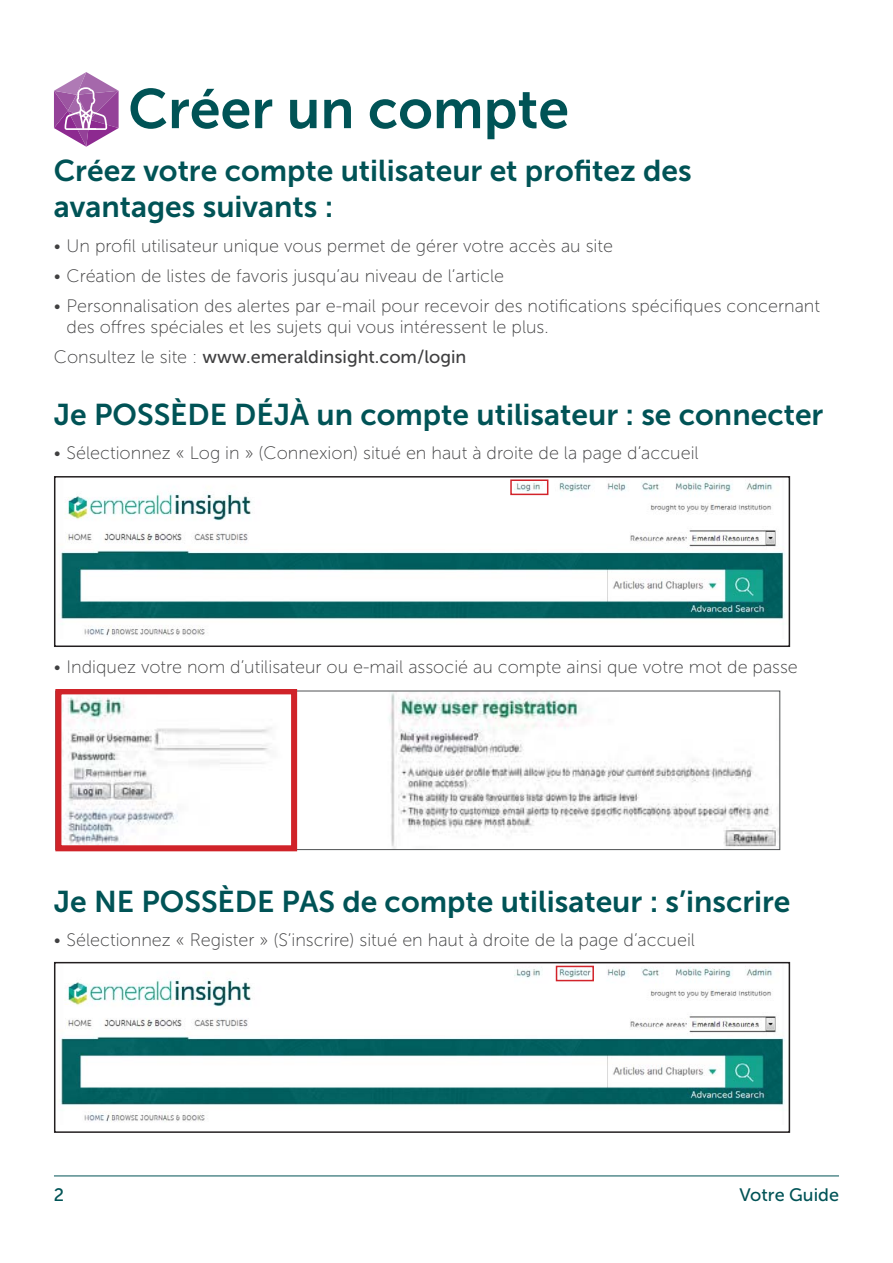
<style>
.page{position:relative;width:893px;height:1263px;background:#fff}
.page>*{position:absolute;margin:0;border:0;box-sizing:border-box;transform-origin:0 0}
.t1{font:55.5px "Museo Sans 700";color:#005356}
.t2{font:30px/36px "Museo Sans 700";color:#005356}
.t3{font:18px/21.6px "Museo Sans 100";color:#404041}
.t4{font:18px "Museo Sans 500";color:#404041}
.t5{font:18px "Museo Sans 500";color:#005356}
.s1{font-family:"Museo Sans 100"}
</style>
<div class="page">
<hr style="left:54px;top:1176px;width:785px;height:1px;background:#005356">
<svg style="left:54px;top:72px;width:65px;height:75px"></svg>
<img style="left:297px;top:693px;width:481px;height:155px">
<svg style="left:55px;top:690px;width:242px;height:161px"></svg>
<img style="left:60px;top:479px;width:725px;height:157px">
<div style="left:54px;top:476px;width:736px;height:171px;border:2px solid #231f20"></div>
<div style="left:510px;top:479px;width:38px;height:16px;border:2px solid #d2232a"></div>
<img style="left:60px;top:965px;width:725px;height:157px">
<div style="left:54px;top:962px;width:736px;height:171px;border:2px solid #231f20"></div>
<div style="left:556px;top:966px;width:38px;height:15px;border:2px solid #d2232a"></div>
<h1 class="t1" style="left:128px;top:89px;width:442px">Créer un compte</h1>
<h2 class="t2" style="left:54px;top:156px;width:639px">Créez votre compte utilisateur et profitez des avantages suivants :</h2>
<p class="t3" style="left:54px;top:236px;width:561px">• Un profil utilisateur unique vous permet de gérer votre accès au site</p>
<p class="t3" style="left:54px;top:266px;width:452px">• Création de listes de favoris jusqu’au niveau de l’article</p>
<p class="t3" style="left:67px;top:297px;width:755px;text-indent:-13px">• Personnalisation des alertes par e-mail pour recevoir des notifications spécifiques concernant des offres spéciales et les sujets qui vous intéressent le plus.</p>
<p class="t4" style="left:54px;top:351px;width:414px"><span class="s1">Consultez le site :</span> www.emeraldinsight.com/login</p>
<h2 class="t2" style="left:54px;top:399px;width:771px">Je POSSÈDE DÉJÀ un compte utilisateur : se connecter</h2>
<p class="t3" style="left:54px;top:444px;width:646px">• Sélectionnez « Log in » (Connexion) situé en haut à droite de la page d’accueil</p>
<p class="t3" style="left:54px;top:658px;width:745px">• Indiquez votre nom d’utilisateur ou e-mail associé au compte ainsi que votre mot de passe</p>
<h2 class="t2" style="left:54px;top:886px;width:738px">Je NE POSSÈDE PAS de compte utilisateur : s’inscrire</h2>
<p class="t3" style="left:54px;top:931px;width:643px">• Sélectionnez « Register » (S’inscrire) situé en haut à droite de la page d’accueil</p>
<p class="t5" style="left:54px;top:1188px;width:12px">2</p>
<p class="t5" style="left:739px;top:1188px;width:101px">Votre Guide</p>
</div>
